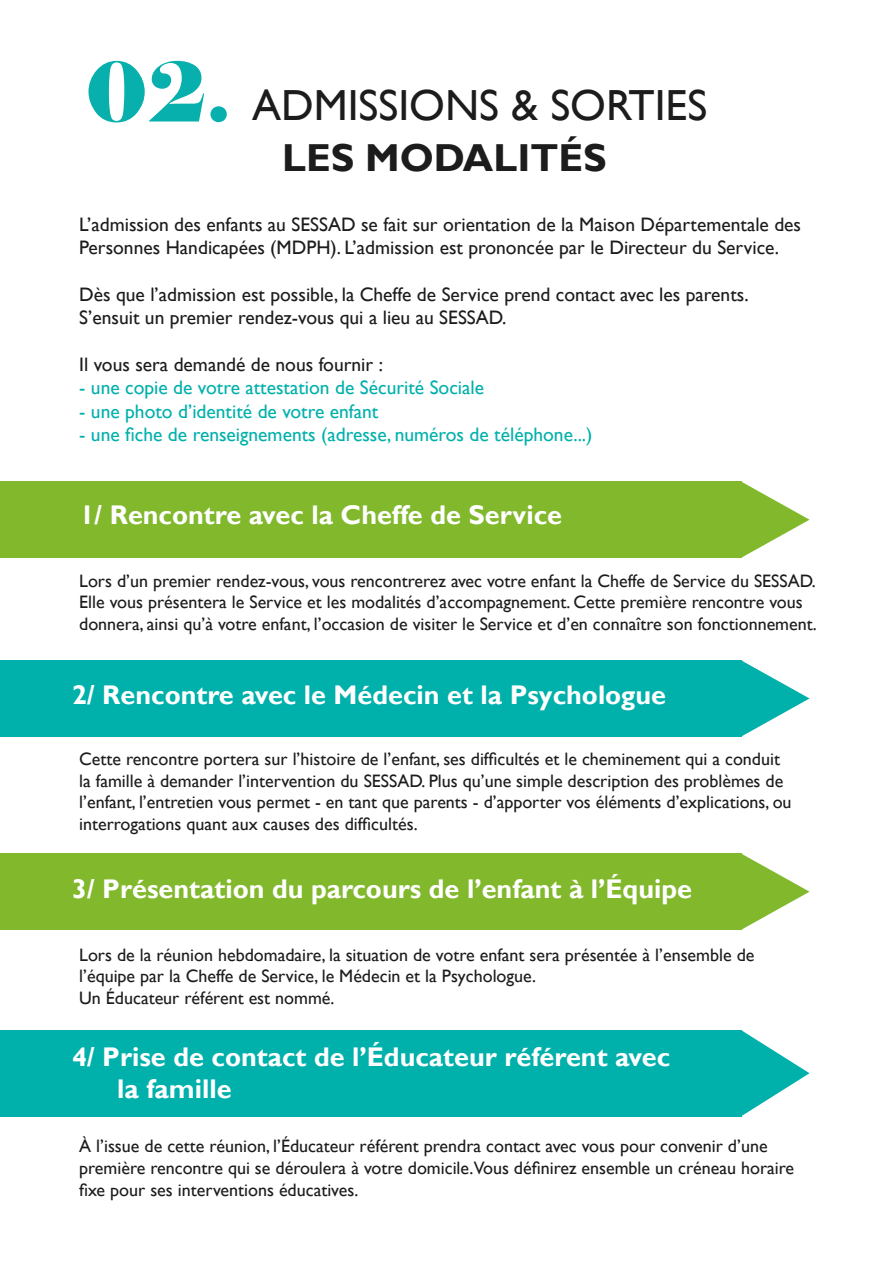
<style>
.page{position:relative;width:893px;height:1263px;background:#fff}
.page>*{position:absolute;margin:0;border:0;box-sizing:border-box;transform-origin:0 0}
.t1{font:81.9px "Elephant";color:#07b0ad}
.t2{font:43.5px "Gill Sans";color:#1c1c1c}
.t3{font:700 39px "Gill Sans";color:#1c1c1c}
.t4{font:700 27px "Gill Sans";color:#fff}
.t5{font:19.5px/23.4px "Gill Sans";color:#1c1c1c}
.t6{font:19.5px "Gill Sans";color:#00b0ab}
.t7{font:18px/21.6px "Gill Sans";color:#1c1c1c}
</style>
<div class="page">
<div style="left:0;top:482px;width:742px;height:76px;background:#81b82c"></div>
<svg style="left:742px;top:482px;width:67px;height:76px"></svg>
<div style="left:0;top:853px;width:742px;height:77px;background:#81b82c"></div>
<svg style="left:742px;top:854px;width:67px;height:76px"></svg>
<div style="left:0;top:1030px;width:742px;height:86px;background:#00b0ab"></div>
<svg style="left:742px;top:1030px;width:67px;height:86px"></svg>
<div style="left:0;top:660px;width:742px;height:76px;background:#00b0ab"></div>
<svg style="left:742px;top:661px;width:67px;height:75px"></svg>
<p class="t1" style="left:86px;top:41px;width:146px">02.</p>
<p class="t2" style="left:252px;top:80px;width:457px">ADMISSIONS &amp; SORTIES</p>
<p class="t3" style="left:282px;top:134px;width:326px">LES MODALITÉS</p>
<p class="t5" style="left:79px;top:213px;width:723px">L’admission des enfants au SESSAD se fait sur orientation de la Maison Départementale des<br>Personnes Handicapées (MDPH). L’admission est prononcée par le Directeur du Service.</p>
<p class="t5" style="left:79px;top:283px;width:671px">Dès que l’admission est possible, la Cheffe de Service prend contact avec les parents.</p>
<p class="t5" style="left:79px;top:306px;width:429px">S’ensuit un premier rendez-vous qui a lieu au SESSAD.</p>
<p class="t5" style="left:79px;top:353px;width:305px">Il vous sera demandé de nous fournir :</p>
<p class="t6" style="left:79px;top:376px;width:406px">- une copie de votre attestation de Sécurité Sociale</p>
<p class="t6" style="left:79px;top:400px;width:301px">- une photo d’identité de votre enfant</p>
<p class="t6" style="left:79px;top:423px;width:515px">- une fiche de renseignements (adresse, numéros de téléphone...)</p>
<p class="t4" style="left:80px;top:498px;width:484px">1/ Rencontre avec la Cheffe de Service</p>
<p class="t7" style="left:79px;top:570px;width:738px">Lors d’un premier rendez-vous, vous rencontrerez avec votre enfant la Cheffe de Service du SESSAD.</p>
<p class="t7" style="left:79px;top:592px;width:739px">Elle vous présentera le Service et les modalités d’accompagnement. Cette première rencontre vous donnera, ainsi qu’à votre enfant, l’occasion de visiter le Service et d’en connaître son fonctionnement.</p>
<p class="t4" style="left:72px;top:679px;width:595px">2/ Rencontre avec le Médecin et la Psychologue</p>
<p class="t7" style="left:79px;top:749px;width:714px">Cette rencontre portera sur l’histoire de l’enfant, ses difficultés et le cheminement qui a conduit la famille à demander l’intervention du SESSAD. Plus qu’une simple description des problèmes de l’enfant, l’entretien vous permet - en tant que parents - d’apporter vos éléments d’explications, ou interrogations quant aux causes des difficultés.</p>
<p class="t4" style="left:72px;top:872px;width:621px">3/ Présentation du parcours de l’enfant à l’Équipe</p>
<p class="t7" style="left:79px;top:944px;width:677px">Lors de la réunion hebdomadaire, la situation de votre enfant sera présentée à l’ensemble de l’équipe par la Cheffe de Service, le Médecin et la Psychologue.</p>
<p class="t7" style="left:79px;top:987px;width:257px">Un Éducateur référent est nommé.</p>
<p class="t4" style="left:72px;top:1040px;width:599px">4/ Prise de contact de l’Éducateur référent avec</p>
<p class="t4" style="left:117px;top:1073px;width:116px">la famille</p>
<p class="t7" style="left:79px;top:1136px;width:690px">À l’issue de cette réunion, l’Éducateur référent prendra contact avec vous pour convenir d’une</p>
<p class="t7" style="left:79px;top:1157px;width:716px">première rencontre qui se déroulera à votre domicile.Vous définirez ensemble un créneau horaire fixe pour ses interventions éducatives.</p>
</div>
